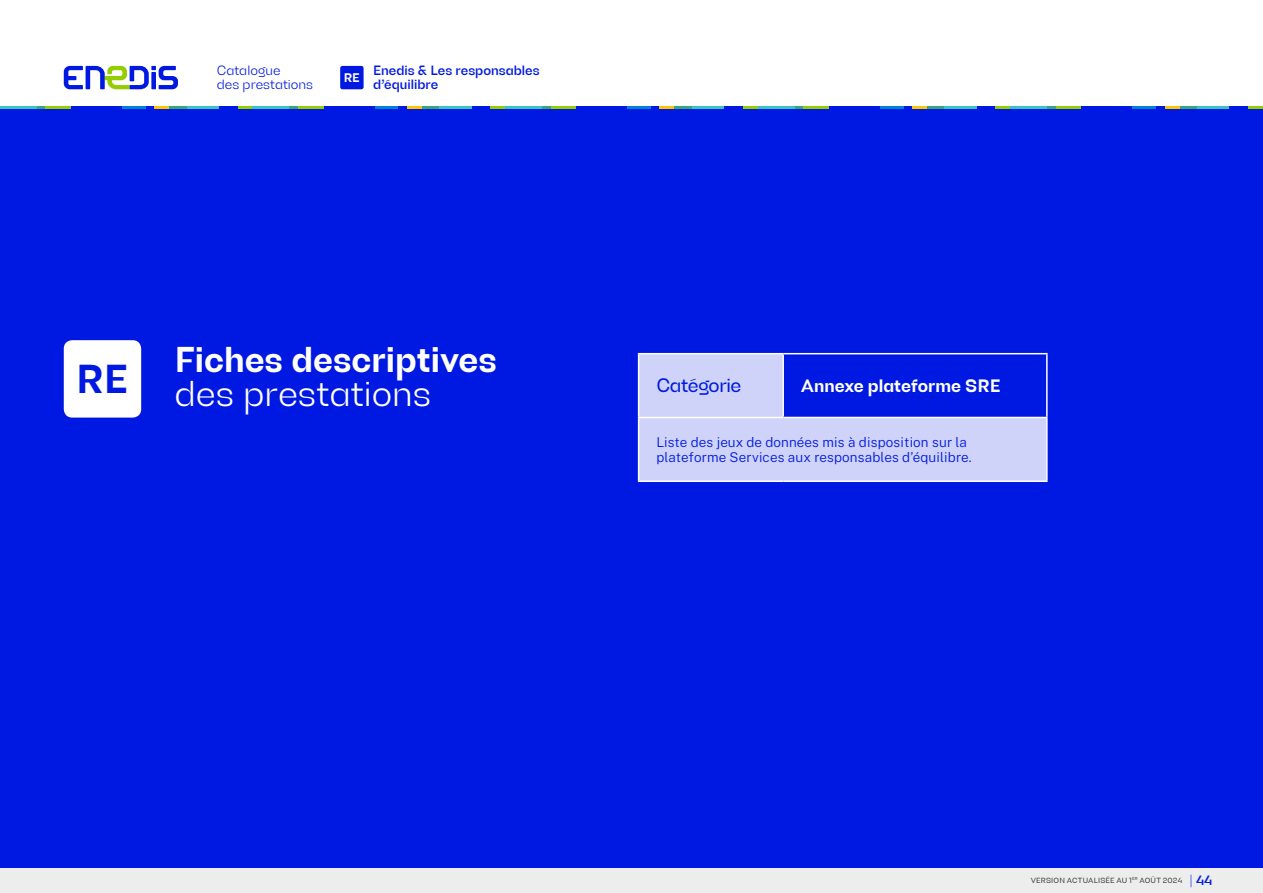
<style>
.page{position:relative;width:1263px;height:893px;background:#fff}
.page>*{position:absolute;margin:0;border:0;box-sizing:border-box;transform-origin:0 0}
.t1{font:700 40.5px "Enedis";color:#0019e2}
.t2{font:700 36px "Enedis";color:#fff}
.t3{font:300 36px "Enedis";color:#fff}
.description-b{font:19.5px "Enedis";letter-spacing:-.02em;color:#0019e2}
.t4{font:700 18px "Enedis";color:#fff}
.PRÉAMBULE{font:300 13.5px/15px "Public Sans";letter-spacing:.01em;color:#0019e2}
.t5{font:500 13.5px/14.1px "Enedis";color:#0019e2}
.t6{font:300 13.5px/14.1px "Enedis";color:#0019e2}
.t7{font:700 12.6px "Enedis";color:#fff}
.t8{font:7.5px "Enedis";letter-spacing:.025em;color:#3c3c3b}
.s1{font-weight:100}
</style>
<div class="page">
<svg style="left:64px;top:66px;width:114px;height:23px"></svg>
<svg style="left:37px;top:106px;width:8px;height:3px"></svg>
<hr style="left:45px;top:106px;width:26px;height:3px;background:#94ce00">
<hr style="left:169px;top:106px;width:18px;height:3px;background:#36a57b">
<svg style="left:146px;top:106px;width:8px;height:3px"></svg>
<hr style="left:154px;top:106px;width:15px;height:3px;background:#ffc400">
<hr style="left:122px;top:106px;width:24px;height:3px;background:#0081d6">
<hr style="left:187px;top:106px;width:32px;height:3px;background:#3bc3c4">
<hr style="left:219px;top:106px;width:19px;height:3px;background:#0019e2">
<hr style="left:238px;top:106px;width:15px;height:3px;background:#94ce00">
<hr style="left:71px;top:106px;width:51px;height:3px;background:#0019e2">
<hr style="left:0;top:106px;width:37px;height:3px;background:#3bc3c4">
<svg style="left:289px;top:106px;width:9px;height:3px"></svg>
<hr style="left:298px;top:106px;width:26px;height:3px;background:#94ce00">
<hr style="left:422px;top:106px;width:17px;height:3px;background:#36a57b">
<svg style="left:398px;top:106px;width:9px;height:3px"></svg>
<hr style="left:407px;top:106px;width:15px;height:3px;background:#ffc400">
<hr style="left:374px;top:106px;width:24px;height:3px;background:#0081d6">
<hr style="left:439px;top:106px;width:33px;height:3px;background:#3bc3c4">
<hr style="left:472px;top:106px;width:18px;height:3px;background:#0019e2">
<hr style="left:490px;top:106px;width:15px;height:3px;background:#94ce00">
<hr style="left:324px;top:106px;width:50px;height:3px;background:#0019e2">
<hr style="left:253px;top:106px;width:36px;height:3px;background:#3bc3c4">
<svg style="left:542px;top:106px;width:9px;height:3px"></svg>
<hr style="left:551px;top:106px;width:25px;height:3px;background:#94ce00">
<hr style="left:674px;top:106px;width:18px;height:3px;background:#36a57b">
<svg style="left:651px;top:106px;width:8px;height:3px"></svg>
<hr style="left:659px;top:106px;width:15px;height:3px;background:#ffc400">
<hr style="left:627px;top:106px;width:24px;height:3px;background:#0081d6">
<hr style="left:692px;top:106px;width:32px;height:3px;background:#3bc3c4">
<hr style="left:724px;top:106px;width:19px;height:3px;background:#0019e2">
<hr style="left:743px;top:106px;width:15px;height:3px;background:#94ce00">
<hr style="left:576px;top:106px;width:51px;height:3px;background:#0019e2">
<hr style="left:505px;top:106px;width:37px;height:3px;background:#3bc3c4">
<svg style="left:794px;top:106px;width:9px;height:3px"></svg>
<hr style="left:803px;top:106px;width:26px;height:3px;background:#94ce00">
<hr style="left:927px;top:106px;width:18px;height:3px;background:#36a57b">
<svg style="left:903px;top:106px;width:9px;height:3px"></svg>
<hr style="left:912px;top:106px;width:15px;height:3px;background:#ffc400">
<hr style="left:880px;top:106px;width:23px;height:3px;background:#0081d6">
<hr style="left:945px;top:106px;width:32px;height:3px;background:#3bc3c4">
<hr style="left:977px;top:106px;width:18px;height:3px;background:#0019e2">
<hr style="left:995px;top:106px;width:15px;height:3px;background:#94ce00">
<hr style="left:829px;top:106px;width:51px;height:3px;background:#0019e2">
<hr style="left:758px;top:106px;width:36px;height:3px;background:#3bc3c4">
<svg style="left:1047px;top:106px;width:9px;height:3px"></svg>
<hr style="left:1056px;top:106px;width:25px;height:3px;background:#94ce00">
<hr style="left:1179px;top:106px;width:18px;height:3px;background:#36a57b">
<svg style="left:1156px;top:106px;width:9px;height:3px"></svg>
<hr style="left:1165px;top:106px;width:14px;height:3px;background:#ffc400">
<hr style="left:1132px;top:106px;width:24px;height:3px;background:#0081d6">
<hr style="left:1197px;top:106px;width:32px;height:3px;background:#3bc3c4">
<hr style="left:1229px;top:106px;width:19px;height:3px;background:#0019e2">
<hr style="left:1248px;top:106px;width:15px;height:3px;background:#94ce00">
<hr style="left:1081px;top:106px;width:51px;height:3px;background:#0019e2">
<hr style="left:1010px;top:106px;width:37px;height:3px;background:#3bc3c4">
<div style="left:0;top:867px;width:1263px;height:26px;background:#ededed"></div>
<div style="left:340px;top:66px;width:24px;height:23px;background:#0019e2;border-radius:2px"></div>
<div style="left:0;top:109px;width:1263px;height:758px;background:#0019e2"></div>
<div style="left:639px;top:354px;width:407px;height:126px;background:#cfd3fa"></div>
<div style="left:783px;top:354px;width:264px;height:63px;background:#0019e2"></div>
<hr style="left:638px;top:353px;width:145px;height:1px;background:#fff">
<hr style="left:638px;top:354px;width:1px;height:63px;background:#fff">
<hr style="left:783px;top:353px;width:264px;height:1px;background:#fff">
<hr style="left:782px;top:354px;width:2px;height:63px;background:#fff">
<hr style="left:1046px;top:354px;width:1px;height:63px;background:#fff">
<hr style="left:638px;top:417px;width:145px;height:1px;background:#fff">
<hr style="left:638px;top:418px;width:1px;height:62px;background:#fff">
<hr style="left:783px;top:417px;width:264px;height:1px;background:#fff">
<hr style="left:1046px;top:418px;width:1px;height:62px;background:#fff">
<hr style="left:638px;top:480px;width:145px;height:2px;background:#fff">
<hr style="left:783px;top:480px;width:264px;height:2px;background:#fff">
<div style="left:64px;top:340px;width:77px;height:78px;background:#fff;border-radius:9px"></div>
<p class="t6" style="left:217px;top:63px;width:98px">Catalogue<br>des prestations</p>
<p class="t7" style="left:344px;top:70px;width:18px">RE</p>
<p class="t5" style="left:373px;top:64px;width:168px">Enedis &amp; Les responsables d’équilibre</p>
<p class="t1" style="left:76px;top:356px;width:53px">RE</p>
<p class="t2" style="left:174px;top:339px;width:324px">Fiches descriptives</p>
<p class="t3" style="left:174px;top:373px;width:258px">des prestations</p>
<p class="description-b" style="left:656px;top:374px;width:87px">Catégorie</p>
<p class="t4" style="left:801px;top:375px;width:201px">Annexe plateforme SRE</p>
<p class="PRÉAMBULE" style="left:656px;top:433px;width:317px">Liste des jeux de données mis à disposition sur la plateforme Services aux responsables d’équilibre.</p>
<p class="t8" style="left:1031px;top:876px;width:153px">VERSION ACTUALISÉE AU 1<sup>ER</sup> AOÛT 2024</p>
<p class="t5" style="left:1189px;top:873px;width:24px"><span class="s1">|</span> 44</p>
</div>
